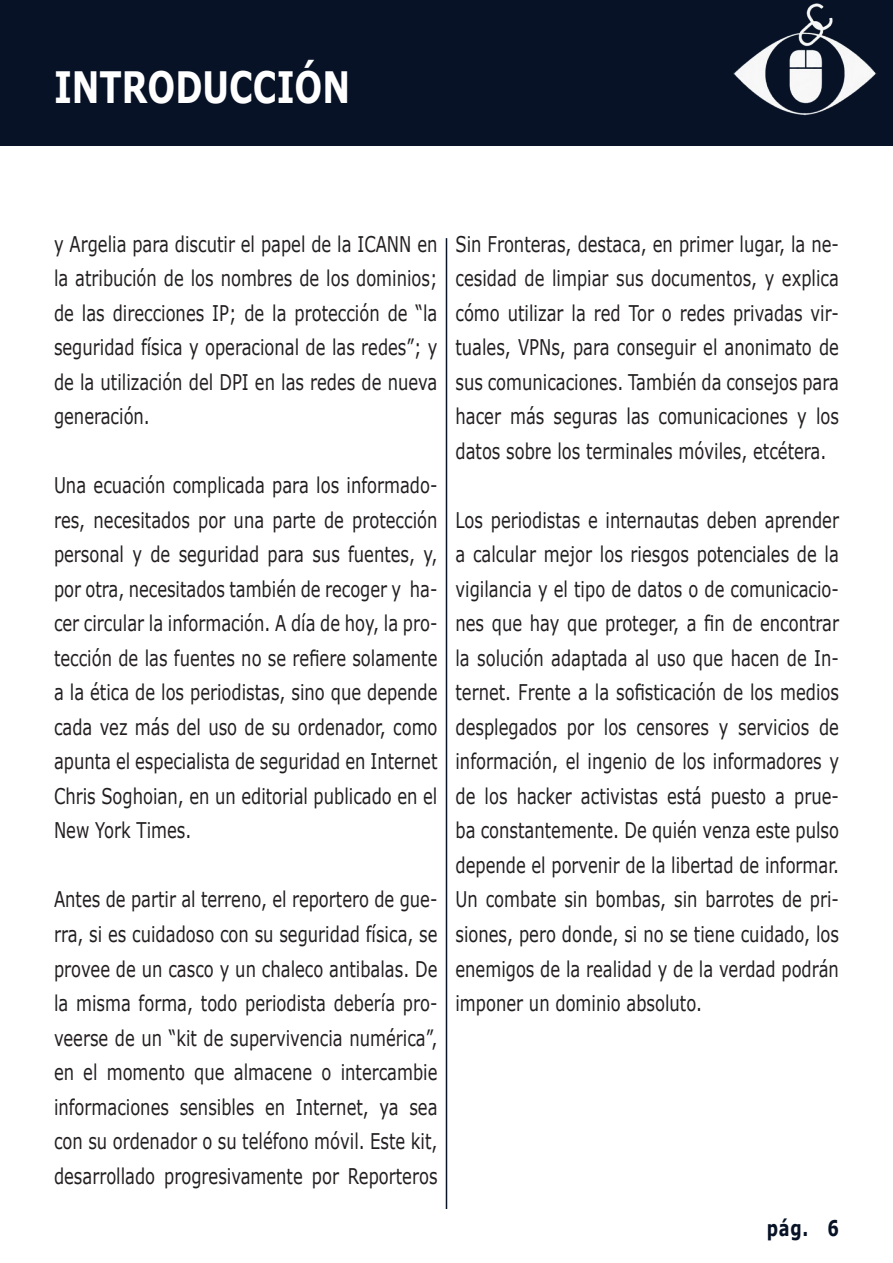
<style>
.page{position:relative;width:893px;height:1263px;background:#fff}
.page>*{position:absolute;margin:0;border:0;box-sizing:border-box;transform-origin:0 0}
.t1{font:700 43.2px "Verdana";color:#fff;scale:.76 1}
.t2{font:21.6px/34.5px "Verdana";color:#231f20;text-align:justify;scale:.76 1}
.t3{font:700 21.6px "Verdana";color:#071226;scale:.75 1}
</style>
<div class="page">
<hr style="left:446px;top:238px;width:1px;height:971px;background:#071226">
<div style="left:0;top:0;width:893px;height:145px;background:#071226"></div>
<img style="left:510px;top:3px;width:383px;height:143px">
<p class="t1" style="left:54px;top:59px;width:391px">INTRODUCCIÓN</p>
<p class="t2" style="left:54px;top:227px;width:506px">y Argelia para discutir el papel de la ICANN en la atribución de los nombres de los dominios; de las direcciones IP; de la protección de “la seguridad física y operacional de las redes”; y de la utilización del DPI en las redes de nueva generación.</p>
<p class="t2" style="left:54px;top:469px;width:506px">Una ecuación complicada para los informado&shy;res, necesitados por una parte de protección personal y de seguridad para sus fuentes, y, por otra, necesitados también de recoger y ha&shy;cer circular la información. A día de hoy, la pro&shy;tección de las fuentes no se refiere solamente a la ética de los periodistas, sino que depende cada vez más del uso de su ordenador, como apunta el especialista de seguridad en Internet Chris Soghoian, en un editorial publicado en el New York Times.</p>
<p class="t2" style="left:54px;top:883px;width:506px">Antes de partir al terreno, el reportero de gue&shy;rra, si es cuidadoso con su seguridad física, se provee de un casco y un chaleco antibalas. De la misma forma, todo periodista debería pro&shy;veerse de un “kit de supervivencia numérica”, en el momento que almacene o intercambie informaciones sensibles en Internet, ya sea con su ordenador o su teléfono móvil. Este kit, desarrollado progresivamente por Reporteros</p>
<p class="t2" style="left:455px;top:227px;width:506px">Sin Fronteras, destaca, en primer lugar, la ne&shy;cesidad de limpiar sus documentos, y explica cómo utilizar la red Tor o redes privadas vir&shy;tuales, VPNs, para conseguir el anonimato de sus comunicaciones. También da consejos para hacer más seguras las comunicaciones y los datos sobre los terminales móviles, etcétera.</p>
<p class="t2" style="left:455px;top:503px;width:506px">Los periodistas e internautas deben aprender a calcular mejor los riesgos potenciales de la vigilancia y el tipo de datos o de comunicacio&shy;nes que hay que proteger, a fin de encontrar la solución adaptada al uso que hacen de In&shy;ternet. Frente a la sofisticación de los medios desplegados por los censores y servicios de información, el ingenio de los informadores y de los hacker activistas está puesto a prue&shy;ba constantemente. De quién venza este pulso depende el porvenir de la libertad de informar.<br>Un combate sin bombas, sin barrotes de pri&shy;siones, pero donde, si no se tiene cuidado, los enemigos de la realidad y de la verdad podrán imponer un dominio absoluto.</p>
<p class="t3" style="left:767px;top:1213px;width:97px">pág. 6</p>
</div>
